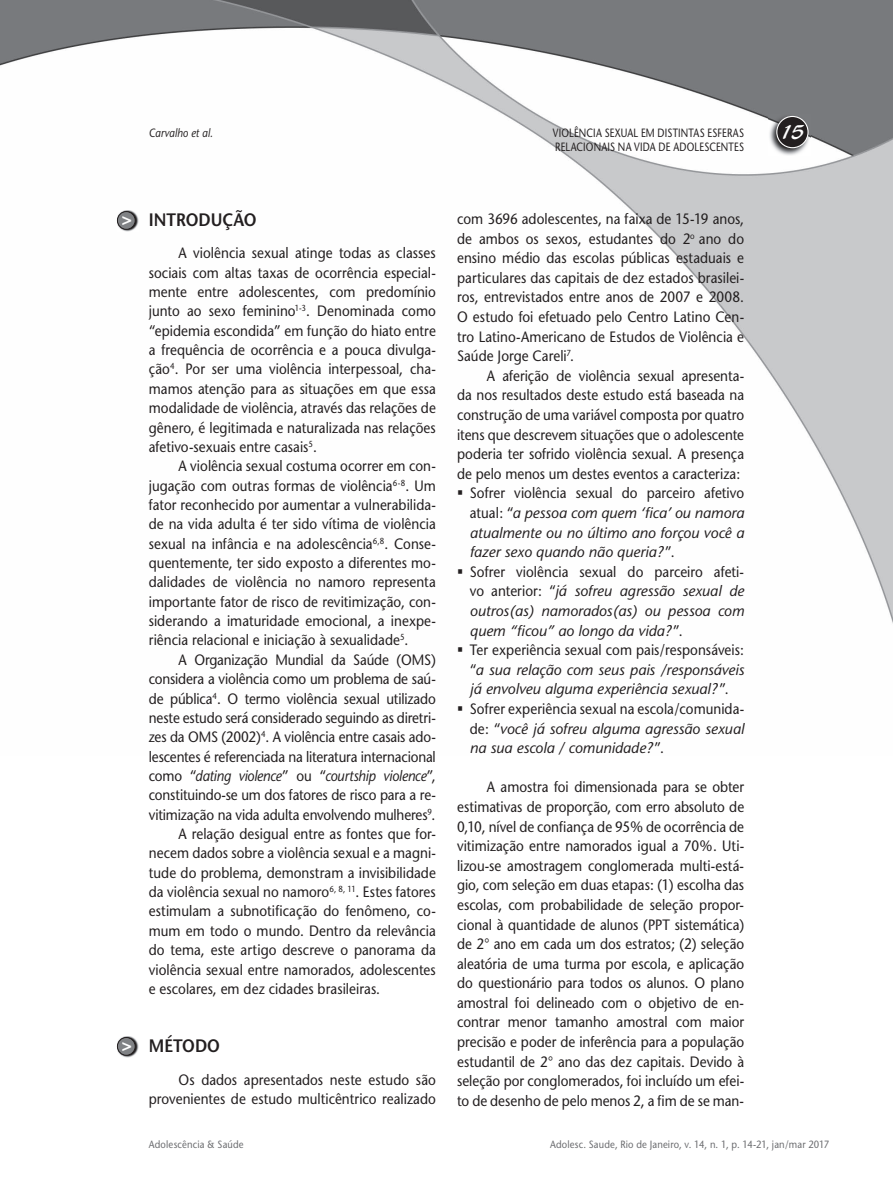
<style>
.page{position:relative;width:893px;height:1191px;background:#fff}
.page>*{position:absolute;margin:0;border:0;box-sizing:border-box;transform-origin:0 0}
.t1{font:21px "Blacklight D";color:#fff}
.t2{font:600 18px "Stone Sans";color:#231f20;scale:.9 1}
.t3{font:700 17.25px "Helvetica";color:#fff}
.t4{font:15px/19.6px "Stone Sans";color:#231f20;text-align:justify;scale:.9 1}
.t5{font:italic 15px/19.6px "Stone Sans";color:#231f20;text-align:justify}
.t6{font:italic 15px "Stone Sans";color:#231f20;scale:.9 1}
.t7{font:12px "Stone Sans";letter-spacing:.02em;color:#231f20;scale:.8 1}
.t8{font:italic 12px "Stone Sans";letter-spacing:.01em;color:#231f20;scale:.85 1}
.t9{font:10.5px "Stone Sans";letter-spacing:.02em;color:#6c6d70;scale:.9 1}
.s1{font-style:normal}
</style>
<div class="page">
<img style="left:0;top:0;width:893px;height:624px">
<img style="left:769px;top:114px;width:41px;height:42px">
<div style="left:777px;top:116px;width:31px;height:32px;background:#231f20;border-radius:50%"></div>
<div style="left:776px;top:116px;width:33px;height:32px;border:1px solid #fff;border-radius:50%"></div>
<img style="left:117px;top:210px;width:21px;height:21px">
<div style="left:117px;top:211px;width:18px;height:18px;background:#808285;border-radius:50%"></div>
<div style="left:117px;top:211px;width:19px;height:19px;border:1px solid #231f20;border-radius:50%"></div>
<img style="left:117px;top:1036px;width:21px;height:21px">
<div style="left:117px;top:1037px;width:18px;height:18px;background:#808285;border-radius:50%"></div>
<div style="left:117px;top:1037px;width:19px;height:18px;border:1px solid #231f20;border-radius:50%"></div>
<p class="t8" style="left:149px;top:125px;width:77px">Carvalho et al.</p>
<p class="t7" style="left:553px;top:125px;width:241px">VIOLÊNCIA SEXUAL EM DISTINTAS ESFERAS</p>
<h1 class="t1" style="left:780px;top:119px;width:26px">15</h1>
<p class="t7" style="left:555px;top:140px;width:238px">RELACIONAIS NA VIDA DE ADOLESCENTES</p>
<p class="t2" style="left:149px;top:209px;width:121px">INTRODUÇÃO</p>
<p class="t4" style="left:149px;top:243px;width:320px;text-indent:30px">A violência sexual atinge todas as classes sociais com altas taxas de ocorrência especial&shy;mente entre adolescentes, com predomínio junto ao sexo feminino<sup>1-3</sup>. Denominada como “epidemia escondida” em função do hiato entre a frequência de ocorrência e a pouca divulga&shy;ção<sup>4</sup>. Por ser uma violência interpessoal, cha&shy;mamos atenção para as situações em que essa modalidade de violência, através das relações de gênero, é legitimada e naturalizada nas relações afetivo-sexuais entre casais<sup>5</sup>.</p>
<p class="t4" style="left:149px;top:456px;width:320px;text-indent:30px">A violência sexual costuma ocorrer em con&shy;jugação com outras formas de violência<sup>6-8</sup>. Um fator reconhecido por aumentar a vulnerabilida&shy;de na vida adulta é ter sido vítima de violência sexual na infância e na adolescência<sup>6,8</sup>. Conse&shy;quentemente, ter sido exposto a diferentes mo&shy;dalidades de violência no namoro representa importante fator de risco de revitimização, con&shy;siderando a imaturidade emocional, a inexpe&shy;riência relacional e iniciação à sexualidade<sup>5</sup>.</p>
<p class="t4" style="left:179px;top:650px;width:287px">A Organização Mundial da Saúde (OMS)</p>
<p class="t4" style="left:149px;top:669px;width:320px">considera a violência como um problema de saú-</p>
<p class="t4" style="left:149px;top:688px;width:320px">de pública<sup>4</sup>. O termo violência sexual utilizado</p>
<p class="t4" style="left:149px;top:708px;width:320px">neste estudo será considerado seguindo as diretri-</p>
<p class="t4" style="left:149px;top:727px;width:320px">zes da OMS (2002)<sup>4</sup>. A violência entre casais ado-</p>
<p class="t4" style="left:149px;top:746px;width:320px">lescentes é referenciada na literatura internacional</p>
<p class="t6" style="left:149px;top:767px;width:320px"><span class="s1">como “</span>dating violence<span class="s1">” ou “</span>courtship violence<span class="s1">”,</span></p>
<p class="t4" style="left:149px;top:785px;width:320px">constituindo-se um dos fatores de risco para a re-</p>
<p class="t4" style="left:149px;top:804px;width:320px">vitimização na vida adulta envolvendo mulheres<sup>9</sup>.</p>
<p class="t4" style="left:179px;top:824px;width:287px">A relação desigual entre as fontes que for-</p>
<p class="t4" style="left:149px;top:843px;width:320px">necem dados sobre a violência sexual e a magni-</p>
<p class="t4" style="left:149px;top:862px;width:320px">tude do problema, demonstram a invisibilidade</p>
<p class="t4" style="left:149px;top:882px;width:320px">da violência sexual no namoro<sup>6,</sup> <sup>8,</sup> <sup>11</sup>. Estes fatores</p>
<p class="t4" style="left:149px;top:901px;width:320px">estimulam a subnotificação do fenômeno, co-</p>
<p class="t4" style="left:149px;top:920px;width:320px">mum em todo o mundo. Dentro da relevância</p>
<p class="t4" style="left:149px;top:940px;width:320px">do tema, este artigo descreve o panorama da</p>
<p class="t4" style="left:149px;top:959px;width:320px">violência sexual entre namorados, adolescentes</p>
<p class="t4" style="left:149px;top:978px;width:259px">e escolares, em dez cidades brasileiras.</p>
<p class="t2" style="left:149px;top:1035px;width:81px">MÉTODO</p>
<p class="t4" style="left:149px;top:1069px;width:320px;text-align:right">Os dados apresentados neste estudo são provenientes de estudo multicêntrico realizado</p>
<p class="t3" style="left:122px;top:208px;width:12px">&gt;</p>
<p class="t4" style="left:457px;top:209px;width:320px">com 3696 adolescentes, na faixa de 15-19 anos, de ambos os sexos, estudantes do 2<sup>o</sup> ano do ensino médio das escolas públicas estaduais e particulares das capitais de dez estados brasilei&shy;ros, entrevistados entre anos de 2007 e 2008.<br>O estudo foi efetuado pelo Centro Latino Cen&shy;tro Latino-Americano de Estudos de Violência e Saúde Jorge Careli<sup>7</sup>.</p>
<p class="t4" style="left:457px;top:366px;width:320px;text-indent:30px">A aferição de violência sexual apresenta&shy;da nos resultados deste estudo está baseada na construção de uma variável composta por quatro itens que descrevem situações que o adolescente poderia ter sofrido violência sexual. A presença de pelo menos um destes eventos a caracteriza:</p>
<p class="t5" style="left:470px;top:483px;width:276px;text-indent:-13px">▪ <span class="s1">Sofrer violência sexual do parceiro afetivo atual: “</span>a pessoa com quem ‘fica’ ou namora atualmente ou no último ano forçou você a fazer sexo quando não queria?<span class="s1">”.</span></p>
<p class="t5" style="left:470px;top:561px;width:276px;text-indent:-13px">▪ <span class="s1">Sofrer violência sexual do parceiro afeti&shy;vo anterior: “</span>já sofreu agressão sexual de outros(as) namorados(as) ou pessoa com quem “ficou” ao longo da vida?<span class="s1">”.</span></p>
<p class="t5" style="left:470px;top:640px;width:276px;text-indent:-13px">▪ <span class="s1">Ter experiência sexual com pais/responsáveis: “</span>a sua relação com seus pais /responsáveis já envolveu alguma experiência sexual?<span class="s1">”.</span></p>
<p class="t5" style="left:470px;top:699px;width:276px;text-indent:-13px">▪ <span class="s1">Sofrer experiência sexual na escola/comunida&shy;de: “</span>você já sofreu alguma agressão sexual na sua escola / comunidade?<span class="s1">”.</span></p>
<p class="t4" style="left:457px;top:777px;width:320px;text-indent:30px">A amostra foi dimensionada para se obter estimativas de proporção, com erro absoluto de 0,10, nível de confiança de 95% de ocorrência de vitimização entre namorados igual a 70%. Uti&shy;lizou-se amostragem conglomerada multi-está&shy;gio, com seleção em duas etapas: (1) escolha das escolas, com probabilidade de seleção propor&shy;cional à quantidade de alunos (PPT sistemática) de 2° ano em cada um dos estratos; (2) seleção aleatória de uma turma por escola, e aplicação do questionário para todos os alunos. O plano amostral foi delineado com o objetivo de en&shy;contrar menor tamanho amostral com maior precisão e poder de inferência para a população estudantil de 2° ano das dez capitais. Devido à seleção por conglomerados, foi incluído um efei&shy;to de desenho de pelo menos 2, a fim de se man-</p>
<p class="t3" style="left:122px;top:1034px;width:12px">&gt;</p>
<p class="t9" style="left:149px;top:1137px;width:107px">Adolescência &amp; Saúde</p>
<p class="t9" style="left:550px;top:1137px;width:312px">Adolesc. Saude, Rio de Janeiro, v. 14, n. 1, p. 14-21, jan/mar 2017</p>
</div>
